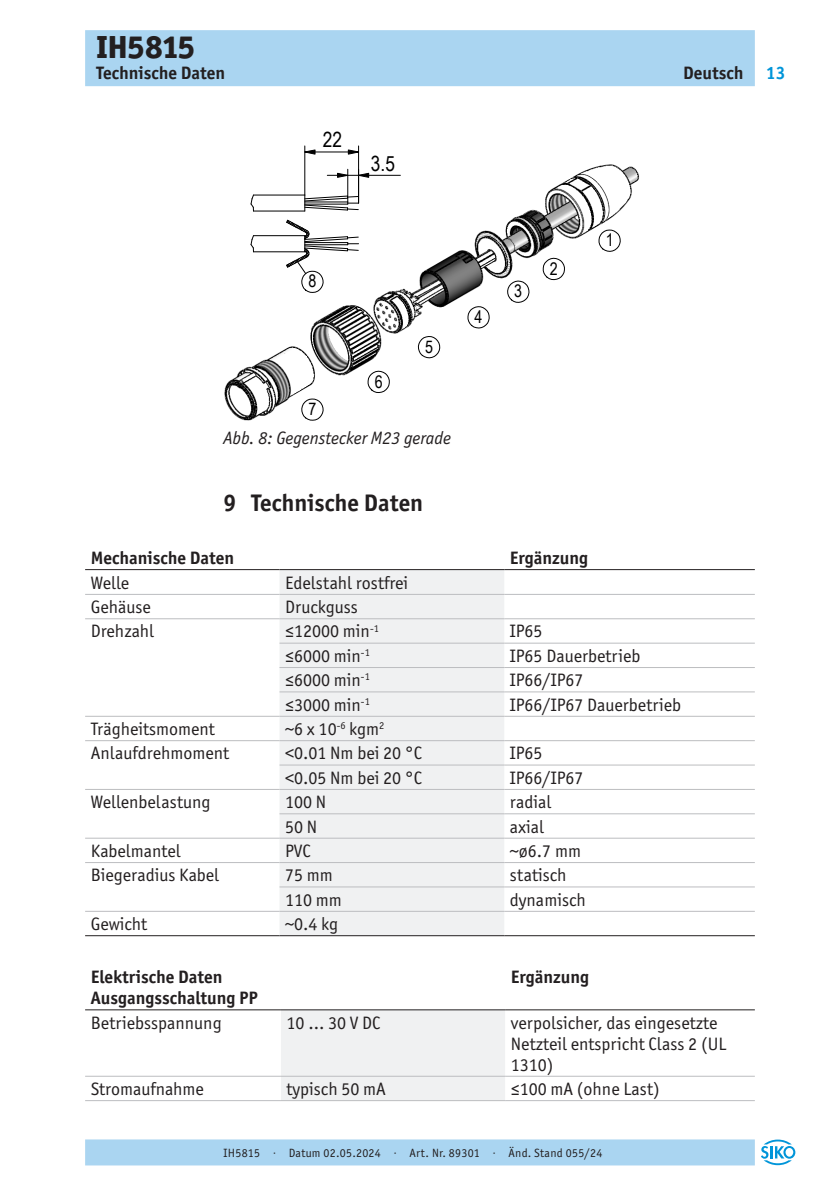
<style>
.page{position:relative;width:840px;height:1191px;background:#fff}
.page>*{position:absolute;margin:0;border:0;box-sizing:border-box;transform-origin:0 0}
.t1{font:800 32px "Officina Sans ITC Pro";color:#231f20}
.t2{font:700 24px "Officina Sans ITC Pro";color:#231f20}
.t3{font:21px "Arial Narrow";color:#000}
._05__Book{font:18px/21px "Officina Sans ITC Pro";color:#231f20}
._05__Bold{font:700 18px/21px "Officina Sans ITC Pro";color:#231f20}
.t4{font:italic 18px "Officina Sans ITC Pro";color:#231f20}
.t5{font:700 18px "Officina Sans ITC Pro";color:#0095d9}
.t6{font:17.4px "Arial Narrow";color:#000}
.t7{font:12px "Officina Sans ITC Pro";letter-spacing:.02em;color:#231f20}
</style>
<div class="page">
<div style="left:85px;top:30px;width:669px;height:56px;background:#aad5f1"></div>
<div style="left:85px;top:1139px;width:669px;height:26px;background:#aad5f1"></div>
<svg style="left:761px;top:1139px;width:33px;height:26px"></svg>
<img style="left:224px;top:145px;width:415px;height:276px">
<svg style="left:304px;top:195px;width:54px;height:16px"></svg>
<svg style="left:250px;top:195px;width:4px;height:16px"></svg>
<hr style="left:253px;top:195px;width:51px;height:1px;background:#000">
<hr style="left:253px;top:211px;width:51px;height:1px;background:#000">
<svg style="left:250px;top:235px;width:4px;height:17px"></svg>
<hr style="left:253px;top:235px;width:51px;height:1px;background:#000">
<hr style="left:253px;top:251px;width:51px;height:1px;background:#000">
<hr style="left:347px;top:169px;width:1px;height:33px;background:#000">
<hr style="left:358px;top:175px;width:42px;height:1px;background:#000">
<hr style="left:358px;top:146px;width:1px;height:57px;background:#000">
<hr style="left:304px;top:146px;width:1px;height:49px;background:#000">
<hr style="left:304px;top:152px;width:54px;height:1px;background:#000">
<svg style="left:327px;top:173px;width:42px;height:5px"></svg>
<svg style="left:348px;top:150px;width:11px;height:4px"></svg>
<svg style="left:304px;top:150px;width:11px;height:4px"></svg>
<svg style="left:418px;top:336px;width:22px;height:22px"></svg>
<svg style="left:367px;top:371px;width:22px;height:22px"></svg>
<svg style="left:301px;top:399px;width:22px;height:21px"></svg>
<svg style="left:598px;top:230px;width:22px;height:22px"></svg>
<svg style="left:542px;top:258px;width:22px;height:22px"></svg>
<svg style="left:507px;top:281px;width:22px;height:22px"></svg>
<svg style="left:467px;top:306px;width:22px;height:22px"></svg>
<svg style="left:286px;top:220px;width:72px;height:73px"></svg>
<div style="left:279px;top:570px;width:225px;height:365px;background:#f0f1f2"></div>
<hr style="left:279px;top:643px;width:225px;height:1px;background:#bcbdc0">
<hr style="left:504px;top:643px;width:250px;height:1px;background:#bcbdc0">
<hr style="left:85px;top:594px;width:194px;height:1px;background:#bcbdc0">
<hr style="left:279px;top:667px;width:225px;height:1px;background:#bcbdc0">
<hr style="left:504px;top:667px;width:250px;height:1px;background:#bcbdc0">
<hr style="left:279px;top:691px;width:225px;height:1px;background:#bcbdc0">
<hr style="left:504px;top:691px;width:250px;height:1px;background:#bcbdc0">
<hr style="left:279px;top:716px;width:225px;height:1px;background:#bcbdc0">
<hr style="left:504px;top:716px;width:250px;height:1px;background:#bcbdc0">
<hr style="left:279px;top:740px;width:225px;height:1px;background:#bcbdc0">
<hr style="left:504px;top:740px;width:250px;height:1px;background:#bcbdc0">
<hr style="left:279px;top:764px;width:225px;height:1px;background:#bcbdc0">
<hr style="left:504px;top:764px;width:250px;height:1px;background:#bcbdc0">
<hr style="left:279px;top:789px;width:225px;height:1px;background:#bcbdc0">
<hr style="left:504px;top:789px;width:250px;height:1px;background:#bcbdc0">
<hr style="left:279px;top:813px;width:225px;height:1px;background:#bcbdc0">
<hr style="left:504px;top:813px;width:250px;height:1px;background:#bcbdc0">
<hr style="left:279px;top:837px;width:225px;height:1px;background:#bcbdc0">
<hr style="left:504px;top:837px;width:250px;height:1px;background:#bcbdc0">
<hr style="left:279px;top:862px;width:225px;height:1px;background:#bcbdc0">
<hr style="left:504px;top:862px;width:250px;height:1px;background:#bcbdc0">
<hr style="left:279px;top:886px;width:225px;height:1px;background:#bcbdc0">
<hr style="left:504px;top:886px;width:250px;height:1px;background:#bcbdc0">
<hr style="left:279px;top:911px;width:225px;height:1px;background:#bcbdc0">
<hr style="left:504px;top:911px;width:250px;height:1px;background:#bcbdc0">
<hr style="left:85px;top:935px;width:194px;height:1px;background:#231f20">
<hr style="left:279px;top:935px;width:225px;height:1px;background:#231f20">
<hr style="left:504px;top:935px;width:250px;height:1px;background:#231f20">
<hr style="left:85px;top:618px;width:194px;height:1px;background:#bcbdc0">
<hr style="left:85px;top:716px;width:194px;height:1px;background:#bcbdc0">
<hr style="left:85px;top:740px;width:194px;height:1px;background:#bcbdc0">
<hr style="left:85px;top:789px;width:194px;height:1px;background:#bcbdc0">
<hr style="left:85px;top:837px;width:194px;height:1px;background:#bcbdc0">
<hr style="left:85px;top:862px;width:194px;height:1px;background:#bcbdc0">
<hr style="left:85px;top:911px;width:194px;height:1px;background:#bcbdc0">
<hr style="left:279px;top:594px;width:225px;height:1px;background:#bcbdc0">
<hr style="left:504px;top:594px;width:250px;height:1px;background:#bcbdc0">
<hr style="left:279px;top:618px;width:225px;height:1px;background:#bcbdc0">
<hr style="left:504px;top:618px;width:250px;height:1px;background:#bcbdc0">
<hr style="left:85px;top:569px;width:194px;height:1px;background:#231f20">
<hr style="left:279px;top:569px;width:225px;height:1px;background:#231f20">
<hr style="left:504px;top:569px;width:250px;height:1px;background:#231f20">
<div style="left:281px;top:1010px;width:224px;height:90px;background:#f0f1f2"></div>
<hr style="left:85px;top:1075px;width:196px;height:1px;background:#bcbdc0">
<hr style="left:281px;top:1075px;width:224px;height:1px;background:#bcbdc0">
<hr style="left:505px;top:1075px;width:249px;height:1px;background:#bcbdc0">
<hr style="left:85px;top:1100px;width:196px;height:1px;background:#bcbdc0">
<hr style="left:281px;top:1100px;width:224px;height:1px;background:#bcbdc0">
<hr style="left:505px;top:1100px;width:249px;height:1px;background:#bcbdc0">
<hr style="left:85px;top:1009px;width:196px;height:1px;background:#231f20">
<hr style="left:281px;top:1009px;width:224px;height:1px;background:#231f20">
<hr style="left:505px;top:1009px;width:249px;height:1px;background:#231f20">
<h1 class="t1" style="left:96px;top:26px;width:100px">IH5815</h1>
<p class="_05__Bold" style="left:96px;top:62px;width:130px">Technische Daten</p>
<p class="_05__Bold" style="left:682px;top:62px;width:62px">Deutsch</p>
<p class="t3" style="left:322px;top:125px;width:21px">22</p>
<p class="t3" style="left:371px;top:148px;width:25px">3.5</p>
<p class="t5" style="left:765px;top:62px;width:21px">13</p>
<p class="t6" style="left:308px;top:268px;width:9px">8</p>
<p class="t6" style="left:308px;top:396px;width:9px">7</p>
<p class="t6" style="left:374px;top:368px;width:9px">6</p>
<p class="t6" style="left:425px;top:334px;width:9px">5</p>
<p class="t4" style="left:223px;top:428px;width:229px">Abb. 8: Gegenstecker M23 gerade</p>
<p class="t6" style="left:474px;top:304px;width:9px">4</p>
<p class="t6" style="left:514px;top:278px;width:9px">3</p>
<p class="t6" style="left:549px;top:256px;width:9px">2</p>
<p class="t6" style="left:605px;top:227px;width:9px">1</p>
<p class="t2" style="left:223px;top:488px;width:201px">9 Technische Daten</p>
<p class="_05__Bold" style="left:91px;top:547px;width:145px">Mechanische Daten</p>
<p class="_05__Bold" style="left:509px;top:547px;width:80px">Ergänzung</p>
<p class="_05__Book" style="left:91px;top:572px;width:40px">Welle</p>
<p class="_05__Book" style="left:285px;top:572px;width:124px">Edelstahl rostfrei</p>
<p class="_05__Book" style="left:91px;top:596px;width:62px">Gehäuse</p>
<p class="_05__Book" style="left:285px;top:596px;width:74px">Druckguss</p>
<p class="_05__Book" style="left:91px;top:621px;width:65px">Drehzahl</p>
<p class="_05__Book" style="left:285px;top:621px;width:95px">≤12000 min<sup>-1</sup></p>
<p class="_05__Book" style="left:509px;top:621px;width:34px">IP65</p>
<p class="_05__Book" style="left:285px;top:645px;width:86px">≤6000 min<sup>-1</sup></p>
<p class="_05__Book" style="left:509px;top:645px;width:132px">IP65 Dauerbetrieb</p>
<p class="_05__Book" style="left:285px;top:669px;width:86px">≤6000 min<sup>-1</sup></p>
<p class="_05__Book" style="left:509px;top:669px;width:75px">IP66/IP67</p>
<p class="_05__Book" style="left:285px;top:694px;width:86px">≤3000 min<sup>-1</sup></p>
<p class="_05__Book" style="left:509px;top:694px;width:173px">IP66/IP67 Dauerbetrieb</p>
<p class="_05__Book" style="left:91px;top:718px;width:126px">Trägheitsmoment</p>
<p class="_05__Book" style="left:285px;top:718px;width:101px">~6 x 10<sup>-6</sup> kgm<sup>2</sup></p>
<p class="_05__Book" style="left:91px;top:742px;width:140px">Anlaufdrehmoment</p>
<p class="_05__Book" style="left:285px;top:742px;width:138px">&lt;0.01 Nm bei 20 °C</p>
<p class="_05__Book" style="left:509px;top:742px;width:34px">IP65</p>
<p class="_05__Book" style="left:285px;top:767px;width:138px">&lt;0.05 Nm bei 20 °C</p>
<p class="_05__Book" style="left:509px;top:767px;width:75px">IP66/IP67</p>
<p class="_05__Book" style="left:91px;top:791px;width:121px">Wellenbelastung</p>
<p class="_05__Book" style="left:285px;top:791px;width:43px">100 N</p>
<p class="_05__Book" style="left:509px;top:791px;width:43px">radial</p>
<p class="_05__Book" style="left:285px;top:816px;width:34px">50 N</p>
<p class="_05__Book" style="left:509px;top:816px;width:36px">axial</p>
<p class="_05__Book" style="left:91px;top:840px;width:92px">Kabelmantel</p>
<p class="_05__Book" style="left:285px;top:840px;width:27px">PVC</p>
<p class="_05__Book" style="left:509px;top:840px;width:73px">~ø6.7 mm</p>
<p class="_05__Book" style="left:91px;top:864px;width:130px">Biegeradius Kabel</p>
<p class="_05__Book" style="left:285px;top:864px;width:49px">75 mm</p>
<p class="_05__Book" style="left:509px;top:864px;width:58px">statisch</p>
<p class="_05__Book" style="left:285px;top:889px;width:58px">110 mm</p>
<p class="_05__Book" style="left:509px;top:889px;width:77px">dynamisch</p>
<p class="_05__Book" style="left:91px;top:913px;width:58px">Gewicht</p>
<p class="_05__Book" style="left:285px;top:913px;width:55px">~0.4 kg</p>
<p class="_05__Bold" style="left:91px;top:966px;width:168px">Elektrische Daten<br>Ausgangsschaltung PP</p>
<p class="_05__Bold" style="left:510px;top:966px;width:80px">Ergänzung</p>
<p class="_05__Book" style="left:91px;top:1012px;width:132px">Betriebsspannung</p>
<p class="_05__Book" style="left:286px;top:1012px;width:95px">10 … 30 V DC</p>
<p class="_05__Book" style="left:510px;top:1012px;width:217px">verpolsicher, das eingesetzte<br>Netzteil entspricht Class 2 (UL<br>1310)</p>
<p class="_05__Book" style="left:91px;top:1078px;width:114px">Stromaufnahme</p>
<p class="_05__Book" style="left:286px;top:1078px;width:101px">typisch 50 mA</p>
<p class="_05__Book" style="left:510px;top:1078px;width:150px">≤100 mA (ohne Last)</p>
<p class="t7" style="left:223px;top:1145px;width:380px">IH5815 · Datum 02.05.2024 · Art. Nr. 89301 · Änd. Stand 055/24</p>
</div>
